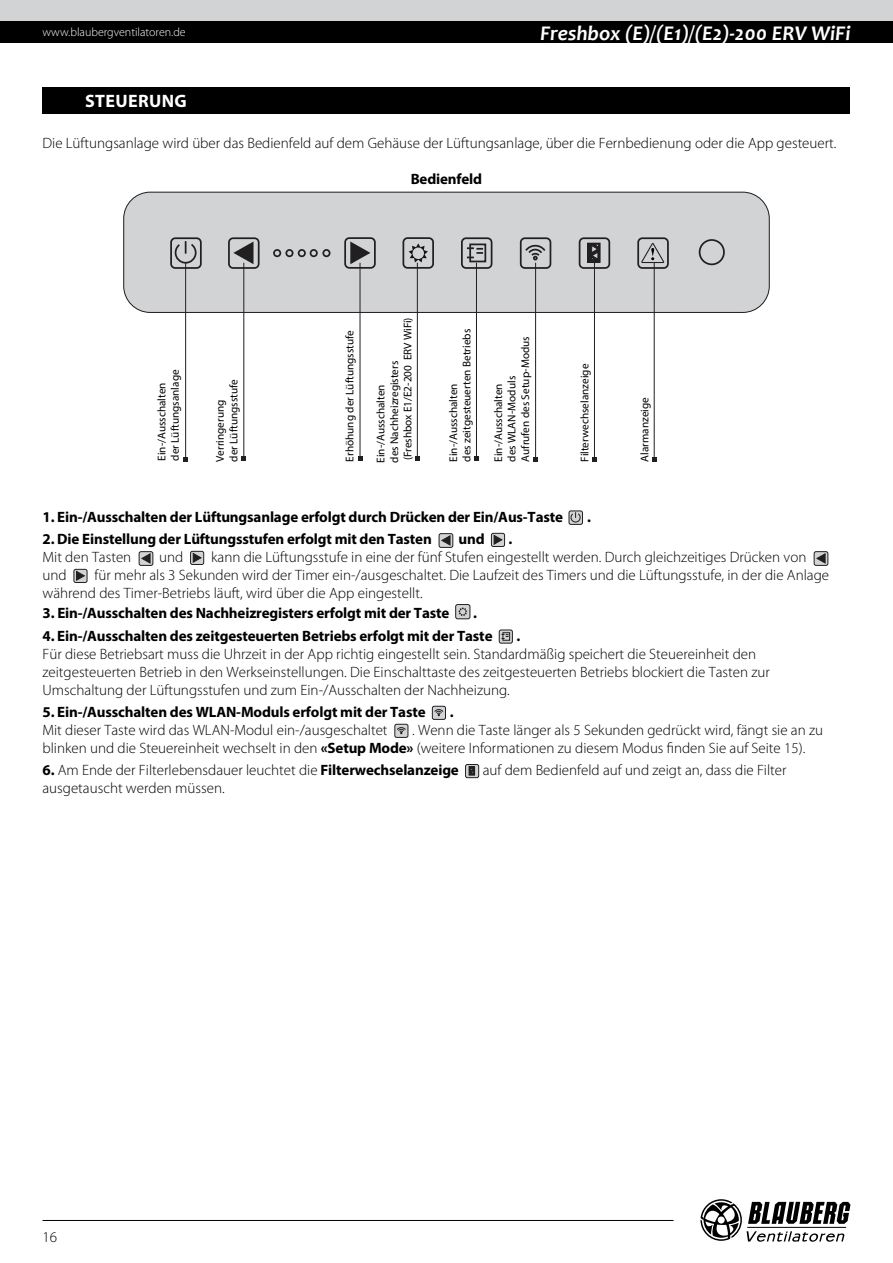
<style>
.page{position:relative;width:893px;height:1263px;background:#fff}
.page>*{position:absolute;margin:0;border:0;box-sizing:border-box;transform-origin:0 0}
.t1{font:italic 700 21px "Candara";color:#fff}
.t2{font:700 18px "Myriad Pro";letter-spacing:.02em;color:#fff}
.t3{font:300 15px/18px "Myriad Pro";color:#000}
.t4{font:700 15px "Myriad Pro";letter-spacing:-.01em;color:#000}
.t5{font:300 12px "Myriad Pro";color:#fff}
.t6{font:11.25px/13.5px "Myriad Pro";color:#000}
.s1{font-weight:700}
</style>
<div class="page">
<div style="left:0;top:0;width:893px;height:21px;background:#d1d3d4"></div>
<div style="left:0;top:21px;width:893px;height:22px;background:#000"></div>
<svg style="left:700px;top:1199px;width:150px;height:43px"></svg>
<hr style="left:43px;top:1220px;width:631px;height:1px;background:#000">
<div style="left:43px;top:87px;width:807px;height:27px;background:#000"></div>
<div style="left:124px;top:192px;width:645px;height:120px;background:#d1d3d4;border-radius:27px"></div>
<div style="left:123px;top:192px;width:647px;height:121px;border:1px solid #221f20;border-radius:27px"></div>
<div style="left:588px;top:243px;width:12px;height:19px;background:#221f20"></div>
<div style="left:587px;top:243px;width:13px;height:19px;border:1px solid #221f20"></div>
<svg style="left:174px;top:241px;width:23px;height:23px"></svg>
<svg style="left:233px;top:241px;width:21px;height:25px"></svg>
<div style="left:170px;top:237px;width:32px;height:32px;border:2px solid #221f20;border-radius:4px"></div>
<div style="left:228px;top:237px;width:32px;height:32px;border:2px solid #221f20;border-radius:4px"></div>
<svg style="left:350px;top:241px;width:21px;height:25px"></svg>
<div style="left:344px;top:237px;width:32px;height:32px;border:2px solid #221f20;border-radius:4px"></div>
<div style="left:402px;top:237px;width:32px;height:32px;border:2px solid #221f20;border-radius:4px"></div>
<div style="left:461px;top:237px;width:31px;height:32px;border:2px solid #221f20;border-radius:4px"></div>
<div style="left:520px;top:237px;width:31px;height:32px;border:2px solid #221f20;border-radius:4px"></div>
<div style="left:579px;top:237px;width:31px;height:32px;border:2px solid #221f20;border-radius:4px"></div>
<div style="left:637px;top:237px;width:32px;height:32px;border:2px solid #221f20;border-radius:4px"></div>
<div style="left:273px;top:249px;width:8px;height:8px;border:2px solid #221f20;border-radius:50%"></div>
<div style="left:322px;top:249px;width:8px;height:8px;border:2px solid #221f20;border-radius:50%"></div>
<div style="left:310px;top:249px;width:8px;height:8px;border:2px solid #221f20;border-radius:50%"></div>
<div style="left:298px;top:249px;width:8px;height:8px;border:2px solid #221f20;border-radius:50%"></div>
<div style="left:285px;top:249px;width:9px;height:8px;border:2px solid #221f20;border-radius:50%"></div>
<div style="left:469px;top:244px;width:17px;height:18px;border:2px solid #221f20"></div>
<svg style="left:467px;top:247px;width:16px;height:11px"></svg>
<svg style="left:525px;top:244px;width:21px;height:16px"></svg>
<svg style="left:591px;top:244px;width:8px;height:16px"></svg>
<svg style="left:641px;top:243px;width:23px;height:20px"></svg>
<div style="left:699px;top:239px;width:26px;height:26px;border:2px solid #221f20;border-radius:50%"></div>
<hr style="left:185px;top:263px;width:1px;height:196px;background:#221f20">
<svg style="left:183px;top:457px;width:5px;height:5px"></svg>
<hr style="left:476px;top:263px;width:1px;height:195px;background:#221f20">
<svg style="left:474px;top:456px;width:5px;height:5px"></svg>
<hr style="left:417px;top:263px;width:1px;height:195px;background:#221f20">
<svg style="left:415px;top:456px;width:5px;height:5px"></svg>
<hr style="left:535px;top:263px;width:1px;height:196px;background:#221f20">
<svg style="left:533px;top:457px;width:5px;height:5px"></svg>
<hr style="left:594px;top:263px;width:1px;height:196px;background:#221f20">
<svg style="left:592px;top:457px;width:5px;height:5px"></svg>
<hr style="left:654px;top:263px;width:1px;height:196px;background:#221f20">
<svg style="left:652px;top:457px;width:5px;height:5px"></svg>
<hr style="left:243px;top:263px;width:1px;height:195px;background:#221f20">
<svg style="left:241px;top:456px;width:5px;height:5px"></svg>
<hr style="left:360px;top:263px;width:1px;height:195px;background:#221f20">
<svg style="left:358px;top:456px;width:4px;height:5px"></svg>
<svg style="left:409px;top:243px;width:19px;height:19px"></svg>
<div style="left:569px;top:510px;width:14px;height:15px;border:1px solid #221f20;border-radius:2px"></div>
<svg style="left:570px;top:512px;width:11px;height:11px"></svg>
<div style="left:439px;top:533px;width:14px;height:15px;border:1px solid #221f20;border-radius:2px"></div>
<svg style="left:440px;top:535px;width:11px;height:11px"></svg>
<div style="left:491px;top:533px;width:14px;height:14px;border:1px solid #221f20;border-radius:2px"></div>
<svg style="left:493px;top:534px;width:10px;height:11px"></svg>
<div style="left:139px;top:551px;width:14px;height:15px;border:1px solid #221f20;border-radius:2px"></div>
<svg style="left:140px;top:553px;width:11px;height:11px"></svg>
<div style="left:190px;top:551px;width:14px;height:14px;border:1px solid #221f20;border-radius:2px"></div>
<svg style="left:192px;top:552px;width:11px;height:11px"></svg>
<div style="left:814px;top:551px;width:14px;height:15px;border:1px solid #221f20;border-radius:2px"></div>
<svg style="left:815px;top:553px;width:11px;height:11px"></svg>
<div style="left:74px;top:569px;width:13px;height:14px;border:1px solid #221f20;border-radius:2px"></div>
<svg style="left:76px;top:570px;width:10px;height:11px"></svg>
<div style="left:456px;top:604px;width:14px;height:15px;background:#d1d3d4;border-radius:2px"></div>
<div style="left:455px;top:604px;width:15px;height:15px;border:1px solid #221f20;border-radius:2px"></div>
<svg style="left:458px;top:607px;width:9px;height:9px"></svg>
<svg style="left:499px;top:630px;width:13px;height:13px"></svg>
<div style="left:499px;top:630px;width:14px;height:13px;border:1px solid #221f20;border-radius:2px"></div>
<div style="left:503px;top:632px;width:7px;height:9px;border:1px solid #221f20"></div>
<svg style="left:501px;top:634px;width:8px;height:5px"></svg>
<div style="left:432px;top:706px;width:13px;height:13px;background:#d1d3d4;border-radius:2px"></div>
<div style="left:432px;top:706px;width:14px;height:14px;border:1px solid #221f20;border-radius:2px"></div>
<svg style="left:434px;top:709px;width:10px;height:7px"></svg>
<div style="left:395px;top:724px;width:13px;height:13px;background:#d1d3d4;border-radius:2px"></div>
<div style="left:394px;top:724px;width:14px;height:14px;border:1px solid #221f20;border-radius:2px"></div>
<svg style="left:396px;top:727px;width:10px;height:7px"></svg>
<svg style="left:465px;top:764px;width:14px;height:14px"></svg>
<div style="left:465px;top:764px;width:14px;height:14px;border:1px solid #221f20;border-radius:2px"></div>
<div style="left:469px;top:767px;width:6px;height:8px;border:1px solid #221f20"></div>
<svg style="left:471px;top:767px;width:3px;height:7px"></svg>
<p class="t5" style="left:43px;top:26px;width:145px">www.blaubergventilatoren.de</p>
<h1 class="t1" style="left:540px;top:20px;width:312px">Freshbox (E)/(E1)/(E2)-200 ERV WiFi</h1>
<p class="t2" style="left:85px;top:89px;width:103px">STEUERUNG</p>
<p class="t3" style="left:43px;top:135px;width:795px">Die Lüftungsanlage wird über das Bedienfeld auf dem Gehäuse der Lüftungsanlage, über die Fernbedienung oder die App gesteuert.</p>
<p class="t4" style="left:411px;top:170px;width:73px">Bedienfeld</p>
<p class="t6" style="left:155px;top:461px;width:93px;rotate:-90deg">Ein-/Ausschalten der Lüftungsanlage</p>
<p class="t6" style="left:213px;top:462px;width:84px;rotate:-90deg">Verringerung<br>der Lüftungsstufe</p>
<p class="t6" style="left:343px;top:462px;width:133px;rotate:-90deg">Erhöhung der Lüftungsstufe</p>
<p class="t6" style="left:374px;top:463px;width:147px;rotate:-90deg">Ein-/Ausschalten<br>des Nachheizregisters (Freshbox E1/E2-200 ERV WiFi)</p>
<p class="t6" style="left:446px;top:462px;width:134px;rotate:-90deg">Ein-/Ausschalten<br>des zeitgesteuerten Betriebs</p>
<p class="t6" style="left:491px;top:462px;width:127px;rotate:-90deg">Ein-/Ausschalten<br>des WLAN-Moduls<br>Aufrufen des Setup-Modus</p>
<p class="t6" style="left:578px;top:462px;width:99px;rotate:-90deg">Filterwechselanzeige</p>
<p class="t6" style="left:638px;top:462px;width:66px;rotate:-90deg">Alarmanzeige</p>
<p class="t4" style="left:43px;top:507px;width:522px">1. Ein-/Ausschalten der Lüftungsanlage erfolgt durch Drücken der Ein/Aus-Taste</p>
<p class="t4" style="left:587px;top:507px;width:5px">.</p>
<p class="t4" style="left:43px;top:529px;width:391px">2. Die Einstellung der Lüftungsstufen erfolgt mit den Tasten</p>
<p class="t4" style="left:459px;top:529px;width:28px">und</p>
<p class="t4" style="left:509px;top:529px;width:5px">.</p>
<p class="t3" style="left:43px;top:548px;width:90px">Mit den Tasten</p>
<p class="t3" style="left:159px;top:548px;width:26px">und</p>
<p class="t3" style="left:211px;top:548px;width:597px">kann die Lüftungsstufe in eine der fünf Stufen eingestellt werden. Durch gleichzeitiges Drücken von</p>
<p class="t3" style="left:43px;top:566px;width:26px">und</p>
<p class="t3" style="left:43px;top:566px;width:788px;text-indent:52px">für mehr als 3 Sekunden wird der Timer ein-/ausgeschaltet. Die Laufzeit des Timers und die Lüftungsstufe, in der die Anlage während des Timer-Betriebs läuft, wird über die App eingestellt.</p>
<p class="t4" style="left:43px;top:603px;width:408px">3. Ein-/Ausschalten des Nachheizregisters erfolgt mit der Taste</p>
<p class="t4" style="left:473px;top:603px;width:5px">.</p>
<p class="t4" style="left:43px;top:626px;width:452px">4. Ein-/Ausschalten des zeitgesteuerten Betriebs erfolgt mit der Taste</p>
<p class="t4" style="left:516px;top:626px;width:5px">.</p>
<p class="t3" style="left:43px;top:645px;width:729px">Für diese Betriebsart muss die Uhrzeit in der App richtig eingestellt sein. Standardmäßig speichert die Steuereinheit den zeitgesteuerten Betrieb in den Werkseinstellungen. Die Einschalttaste des zeitgesteuerten Betriebs blockiert die Tasten zur<br>Umschaltung der Lüftungsstufen und zum Ein-/Ausschalten der Nachheizung.</p>
<p class="t4" style="left:43px;top:702px;width:385px">5. Ein-/Ausschalten des WLAN-Moduls erfolgt mit der Taste</p>
<p class="t4" style="left:450px;top:702px;width:5px">.</p>
<p class="t3" style="left:43px;top:721px;width:347px">Mit dieser Taste wird das WLAN-Modul ein-/ausgeschaltet</p>
<p class="t3" style="left:43px;top:721px;width:782px;text-indent:370px">. Wenn die Taste länger als 5 Sekunden gedrückt wird, fängt sie an zu blinken und die Steuereinheit wechselt in den <span class="s1">«Setup Mode»</span> (weitere Informationen zu diesem Modus finden Sie auf Seite 15).</p>
<p class="t3" style="left:43px;top:761px;width:418px"><span class="s1">6.</span> Am Ende der Filterlebensdauer leuchtet die <span class="s1">Filterwechselanzeige</span></p>
<p class="t3" style="left:483px;top:761px;width:305px">auf dem Bedienfeld auf und zeigt an, dass die Filter</p>
<p class="t3" style="left:43px;top:779px;width:184px">ausgetauscht werden müssen.</p>
<p class="t3" style="left:43px;top:1228px;width:16px">16</p>
</div>
